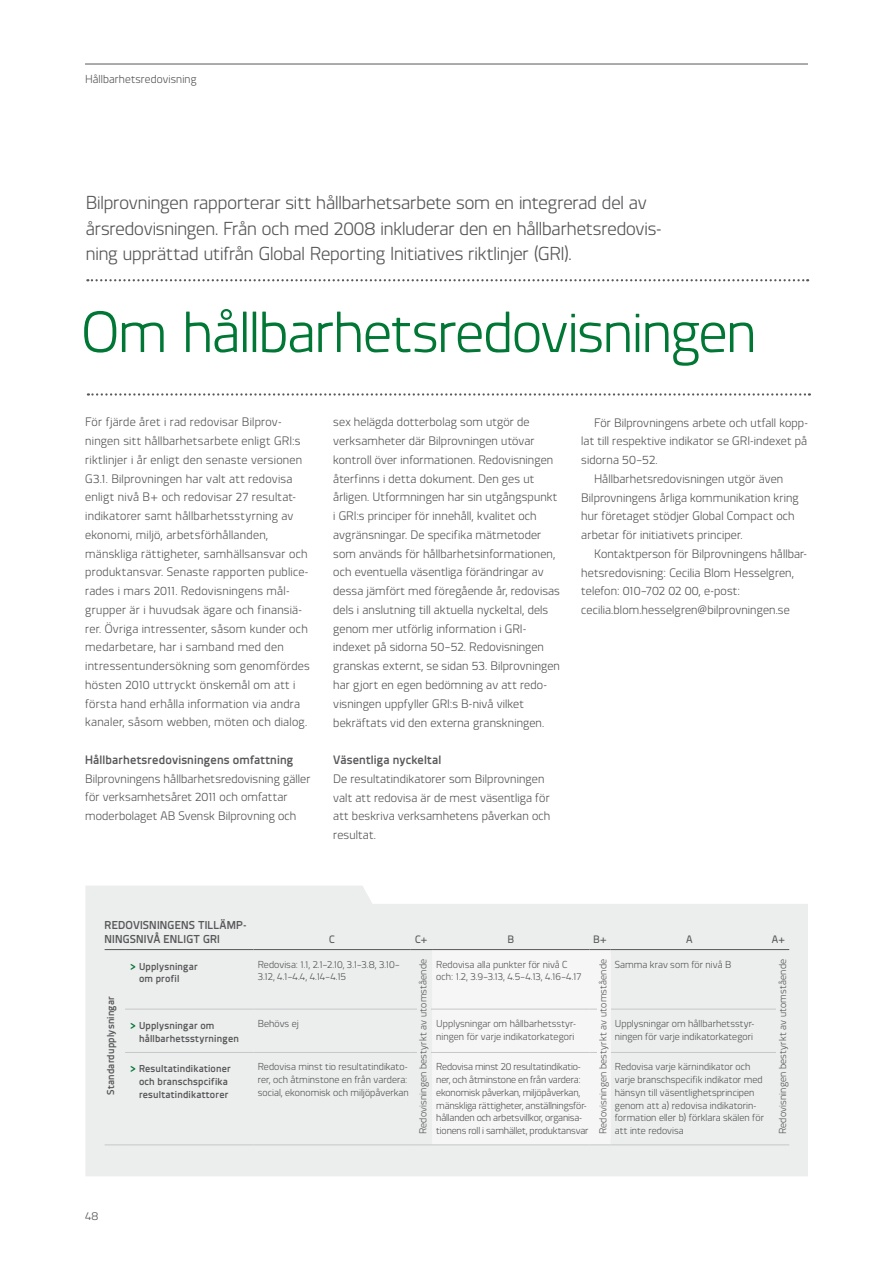
<style>
.page{position:relative;width:893px;height:1263px;background:#fff}
.page>*{position:absolute;margin:0;border:0;box-sizing:border-box;transform-origin:0 0}
.t1{font:60px "Bilprovningen";letter-spacing:-.015em;color:#007734}
.t2{font:19.5px/25.5px "Bilprovningen";letter-spacing:-.01em;color:#58585a}
.t3{font:12.75px/18.8px "Bilprovningen";letter-spacing:.01em;color:#58585a}
.t4{font:700 12.75px "Bilprovningen";letter-spacing:.01em;color:#58585a}
.t5{font:700 12px/14.4px "Bilprovningen";letter-spacing:.015em;color:#58585a}
.t6{font:12px "Bilprovningen";letter-spacing:.01em;color:#58585a}
.t7{font:500 11.25px "Bilprovningen";color:#58585a}
.t8{font:10.5px/12.8px "Bilprovningen";letter-spacing:.005em;color:#58585a}
.t9{font:10.5px/12.8px "Bilprovningen";letter-spacing:-.015em;color:#58585a}
.t10{font:700 10.5px/12.8px "Bilprovningen";letter-spacing:.015em;color:#58585a}
.s1{font-size:12.75px;color:#007734}
</style>
<div class="page">
<hr style="left:85px;top:64px;width:723px;height:1px;background:#58585a">
<svg style="left:87px;top:279px;width:721px;height:2px"></svg>
<svg style="left:88px;top:393px;width:722px;height:3px"></svg>
<div style="left:85px;top:886px;width:723px;height:290px;background:#eceded"></div>
<hr style="left:126px;top:1009px;width:127px;height:1px;background:#c6c7c8">
<hr style="left:253px;top:1009px;width:158px;height:1px;background:#c6c7c8">
<hr style="left:611px;top:1009px;width:157px;height:1px;background:#c6c7c8">
<hr style="left:126px;top:1052px;width:127px;height:1px;background:#c6c7c8">
<hr style="left:253px;top:1052px;width:158px;height:1px;background:#c6c7c8">
<hr style="left:611px;top:1052px;width:157px;height:1px;background:#c6c7c8">
<svg style="left:105px;top:1144px;width:21px;height:1px"></svg>
<hr style="left:126px;top:1144px;width:127px;height:1px;background:#c6c7c8">
<hr style="left:253px;top:1144px;width:158px;height:1px;background:#c6c7c8">
<hr style="left:611px;top:1144px;width:157px;height:1px;background:#c6c7c8">
<svg style="left:768px;top:1144px;width:21px;height:1px"></svg>
<svg style="left:105px;top:949px;width:21px;height:1px"></svg>
<hr style="left:126px;top:949px;width:127px;height:1px;background:#58585a">
<hr style="left:253px;top:949px;width:158px;height:1px;background:#58585a">
<svg style="left:411px;top:949px;width:200px;height:196px"></svg>
<hr style="left:611px;top:949px;width:157px;height:1px;background:#58585a">
<svg style="left:768px;top:949px;width:21px;height:1px"></svg>
<div style="left:105px;top:954px;width:20px;height:182px;background:#eceded"></div>
<div style="left:417px;top:954px;width:13px;height:185px;background:#eceded"></div>
<div style="left:597px;top:954px;width:14px;height:185px;background:#f6f6f6"></div>
<div style="left:777px;top:955px;width:19px;height:183px;background:#eceded"></div>
<p class="t6" style="left:85px;top:72px;width:113px">Hållbarhetsredovisning</p>
<h2 class="t2" style="left:86px;top:190px;width:577px">Bilprovningen rapporterar sitt hållbarhetsarbete som en integrerad del av årsredovisningen. Från och med 2008 inkluderar den en hållbarhetsredovis&shy;ning upprättad utifrån Global Reporting Initiatives riktlinjer (GRI).</h2>
<h1 class="t1" style="left:82px;top:298px;width:676px">Om hållbarhetsredovisningen</h1>
<p class="t3" style="left:85px;top:413px;width:226px">För fjärde året i rad redovisar Bilprov&shy;ningen sitt hållbarhetsarbete enligt GRI:s riktlinjer i år enligt den senaste versionen G3.1. Bilprovningen har valt att redovisa enligt nivå B+ och redovisar 27 resultat&shy;indikatorer samt hållbarhetsstyrning av ekonomi, miljö, arbetsförhållanden, mänskliga rättigheter, samhällsansvar och produktansvar. Senaste rapporten publice&shy;rades i mars 2011. Redovisningens mål&shy;grupper är i huvudsak ägare och finansiä&shy;rer. Övriga intressenter, såsom kunder och medarbetare, har i samband med den intressentundersökning som genomfördes hösten 2010 uttryckt önskemål om att i första hand erhålla information via andra kanaler, såsom webben, möten och dialog.</p>
<p class="t4" style="left:85px;top:752px;width:210px">Hållbarhetsredovisningens omfattning</p>
<p class="t3" style="left:85px;top:769px;width:227px">Bilprovningens hållbarhetsredovisning gäller för verksamhetsåret 2011 och omfattar moderbolaget AB Svensk Bilprovning och</p>
<p class="t3" style="left:333px;top:413px;width:228px">sex helägda dotterbolag som utgör de verksamheter där Bilprovningen utövar kontroll över informationen. Redovisningen återfinns i detta dokument. Den ges ut årligen. Utformningen har sin utgångspunkt i GRI:s principer för innehåll, kvalitet och avgränsningar. De specifika mätmetoder som används för hållbarhetsinformationen, och eventuella väsentliga förändringar av dessa jämfört med föregående år, redovisas dels i anslutning till aktuella nyckeltal, dels genom mer utförlig information i GRI&shy;indexet på sidorna 50–52. Redovisningen granskas externt, se sidan 53. Bilprovningen har gjort en egen bedömning av att redo&shy;visningen uppfyller GRI:s B-nivå vilket bekräftats vid den externa granskningen.</p>
<p class="t4" style="left:333px;top:752px;width:110px">Väsentliga nyckeltal</p>
<p class="t3" style="left:333px;top:769px;width:219px">De resultatindikatorer som Bilprovningen valt att redovisa är de mest väsentliga för att beskriva verksamhetens påverkan och resultat.</p>
<p class="t3" style="left:594px;top:413px;width:216px">För Bilprovningens arbete och utfall kopp-</p>
<p class="t3" style="left:581px;top:432px;width:227px">lat till respektive indikator se GRI-indexet på</p>
<p class="t3" style="left:581px;top:450px;width:78px">sidorna 50–52.</p>
<p class="t3" style="left:594px;top:469px;width:191px">Hållbarhetsredovisningen utgör även</p>
<p class="t3" style="left:581px;top:488px;width:219px">Bilprovningens årliga kommunikation kring</p>
<p class="t3" style="left:581px;top:507px;width:215px">hur företaget stödjer Global Compact och</p>
<p class="t3" style="left:581px;top:525px;width:163px">arbetar för initiativets principer.</p>
<p class="t3" style="left:594px;top:544px;width:215px">Kontaktperson för Bilprovningens hållbar-</p>
<p class="t3" style="left:581px;top:563px;width:214px">hetsredovisning: Cecilia Blom Hesselgren,</p>
<p class="t3" style="left:581px;top:582px;width:160px">telefon: 010–702 02 00, e-post:</p>
<p class="t3" style="left:581px;top:600px;width:210px">cecilia.blom.hesselgren@bilprovningen.se</p>
<p class="t5" style="left:105px;top:917px;width:143px;text-indent:28px">VISNINGENS TILLÄMP-<br>NINGSNIVÅ ENLIGT GRI</p>
<p class="t5" style="left:105px;top:917px;width:8px">REDO</p>
<p class="t7" style="left:329px;top:933px;width:7px">C</p>
<p class="t7" style="left:415px;top:933px;width:14px">C+</p>
<p class="t7" style="left:507px;top:933px;width:8px">B</p>
<p class="t7" style="left:593px;top:933px;width:15px">B+</p>
<p class="t7" style="left:686px;top:933px;width:8px">A</p>
<p class="t7" style="left:772px;top:933px;width:15px">A+</p>
<p class="t10" style="left:104px;top:1095px;width:100px;rotate:-90deg">Standardupplysningar</p>
<p class="t8" style="left:416px;top:1134px;width:177px;rotate:-90deg">Redovisningen bestyrkt av utomstående</p>
<p class="t8" style="left:597px;top:1134px;width:177px;rotate:-90deg">Redovisningen bestyrkt av utomstående</p>
<p class="t8" style="left:776px;top:1134px;width:177px;rotate:-90deg">Redovisningen bestyrkt av utomstående</p>
<p class="t10" style="left:139px;top:959px;width:60px;text-indent:-9px"><span class="s1">&gt;</span> Upplysningar om profil</p>
<p class="t8" style="left:258px;top:958px;width:144px">Redovisa: 1.1, 2.1–2.10, 3.1–3.8, 3.10–<br>3.12, 4.1–4.4, 4.14–4.15</p>
<p class="t8" style="left:436px;top:958px;width:147px">Redovisa alla punkter för nivå C och: 1.2, 3.9–3.13, 4.5–4.13, 4.16–4.17</p>
<p class="t8" style="left:615px;top:958px;width:118px">Samma krav som för nivå B</p>
<p class="t10" style="left:139px;top:1019px;width:101px;text-indent:-9px"><span class="s1">&gt;</span> Upplysningar om hållbarhetsstyrningen</p>
<p class="t8" style="left:258px;top:1017px;width:43px">Behövs ej</p>
<p class="t8" style="left:436px;top:1017px;width:141px">Upplysningar om hållbarhetsstyr&shy;ningen för varje indikatorkategori</p>
<p class="t8" style="left:615px;top:1017px;width:141px">Upplysningar om hållbarhetsstyr&shy;ningen för varje indikatorkategori</p>
<p class="t10" style="left:139px;top:1062px;width:93px;text-indent:-9px"><span class="s1">&gt;</span> Resultatindikationer och branschspcifika resultatindikattorer</p>
<p class="t8" style="left:258px;top:1060px;width:153px">Redovisa minst tio resultatindikato&shy;rer, och åtminstone en från vardera: social, ekonomisk och miljöpåverkan</p>
<p class="t9" style="left:436px;top:1060px;width:154px">Redovisa minst 20 resultatindikatio&shy;ner, och åtminstone en från vardera: ekonomisk påverkan, miljöpåverkan, mänskliga rättigheter, anställningsför&shy;hållanden och arbetsvillkor, organisa&shy;tionens roll i samhället, produktansvar</p>
<p class="t8" style="left:615px;top:1060px;width:151px">Redovisa varje kärnindikator och varje branschspecifik indikator med hänsyn till väsentlighetsprincipen genom att a) redovisa indikatorin&shy;formation eller b) förklara skälen för att inte redovisa</p>
<p class="t6" style="left:85px;top:1209px;width:15px">48</p>
</div>
